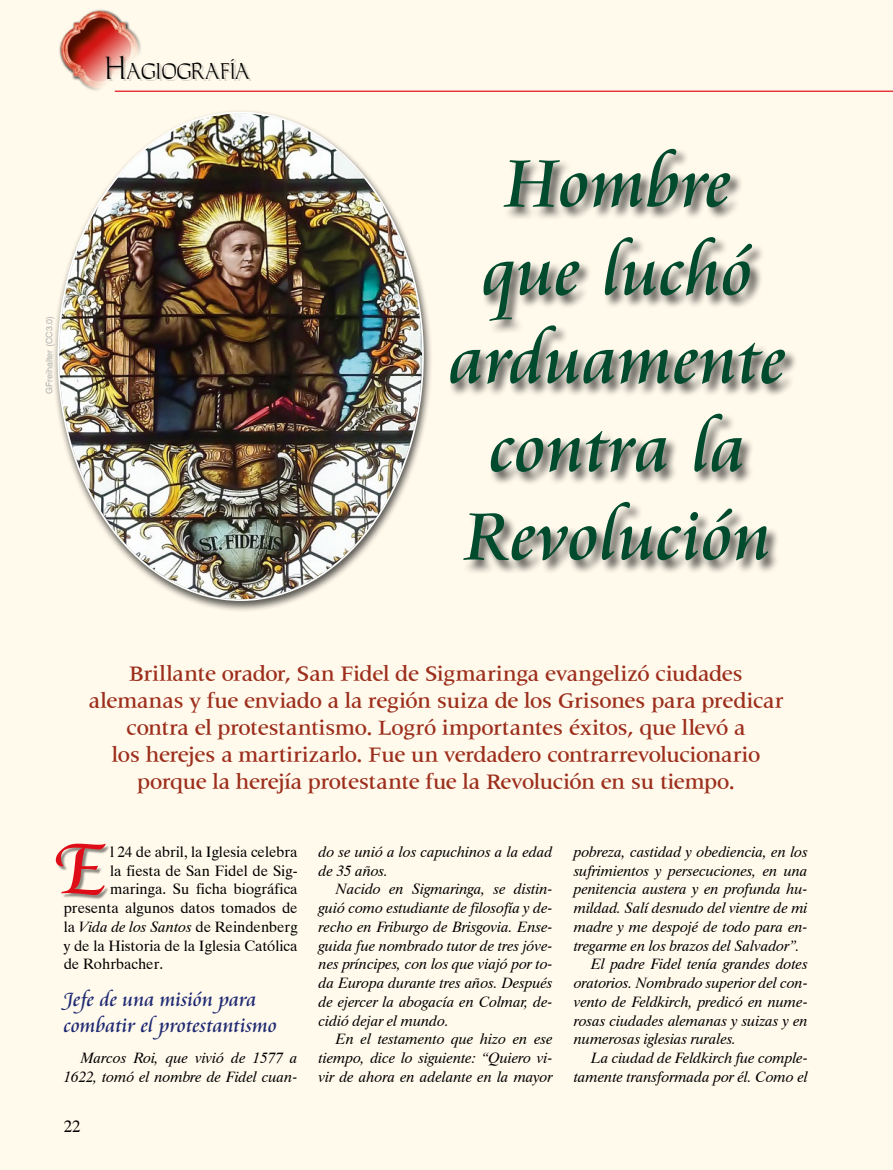
<style>
.page{position:relative;width:893px;height:1170px;background:#fff}
.page>*{position:absolute;margin:0;border:0;box-sizing:border-box;transform-origin:0 0}
.t1{font:78px "Cataneo Especial";color:#df0d17}
.t2{font:73.5px/88.2px "Cataneo BT";color:#004b2d;text-align:center}
.t3{font:500 22.5px/27px "Latin 725 BT";letter-spacing:-.01em;color:#9d2e1c;text-align:center}
.t4{font:21px/25.2px "Cataneo Especial";letter-spacing:-.005em;color:#202b73}
.t5{font:21px "Carleton Normal";color:#000;scale:.8 1}
.t6{font:16.5px "Dutch 801 BT";color:#000}
.t7{font:italic 15px/18.8px "Dutch 801 BT";color:#000;text-align:justify}
.t8{font:15px "Dutch 801 BT";color:#000}
.t9{font:9px "Swiss 721 BT";color:#b3b2b2}
.s1{font-size:30px}
.s2{font-style:italic}
</style>
<div class="page">
<div style="left:0;top:0;width:893px;height:1169px;background:#fffaec"></div>
<hr style="left:115px;top:91px;width:778px;height:1px;background:#df0d17">
<img style="left:59px;top:9px;width:92px;height:83px">
<div style="left:108px;top:58px;width:144px;height:23px;background:#000;opacity:.15"></div>
<div style="left:57px;top:844px;width:53px;height:56px;background:#000;opacity:.45"></div>
<div style="left:52px;top:109px;width:381px;height:503px;background:#000;opacity:.65"></div>
<img style="left:59px;top:113px;width:363px;height:486px">
<div style="left:449px;top:147px;width:350px;height:427px;background:#000;opacity:.69"></div>
<h3 class="t5" style="left:104px;top:58px;width:183px"><span class="s1">H</span>AGIOGRAFÍA</h3>
<p class="t9" style="left:43px;top:394px;width:80px;rotate:-90deg">GFreihalter (CC3.0)</p>
<h2 class="t2" style="left:449px;top:141px;width:338px">Hombre que luchó arduamente contra la<br>Revolución</h2>
<p class="t3" style="left:89px;top:660px;width:696px">Brillante orador, San Fidel de Sigmaringa evangelizó ciudades alemanas y fue enviado a la región suiza de los Grisones para predicar contra el protestantismo. Logró importantes éxitos, que llevó a<br>los herejes a martirizarlo. Fue un verdadero contrarrevolucionario porque la herejía protestante fue la Revolución en su tiempo.</p>
<h1 class="t1" style="left:54px;top:820px;width:54px">E</h1>
<p class="t8" style="left:110px;top:842px;width:189px">l 24 de abril, la Iglesia celebra</p>
<p class="t8" style="left:110px;top:861px;width:189px">la fiesta de San Fidel de Sig-</p>
<p class="t8" style="left:110px;top:879px;width:189px">maringa. Su ficha biográfica</p>
<p class="t8" style="left:64px;top:898px;width:235px">presenta algunos datos tomados de</p>
<p class="t8" style="left:64px;top:917px;width:235px">la <span class="s2">Vida de los Santos</span> de Reindenberg</p>
<p class="t8" style="left:64px;top:936px;width:235px">y de la Historia de la Iglesia Católica</p>
<p class="t8" style="left:64px;top:954px;width:101px">de Rohrbacher.</p>
<h3 class="t4" style="left:64px;top:988px;width:215px">Jefe de una misión para combatir el protestantismo</h3>
<p class="t7" style="left:64px;top:1048px;width:235px;text-align:right">Marcos Roi, que vivió de 1577 a<br>1622, tomó el nombre de Fidel cuan-</p>
<p class="t6" style="left:64px;top:1116px;width:18px">22</p>
<p class="t7" style="left:319px;top:841px;width:235px">do se unió a los capuchinos a la edad de 35 años.</p>
<p class="t7" style="left:319px;top:879px;width:235px;text-indent:17px">Nacido en Sigmaringa, se distin&shy;guió como estudiante de filosofía y de&shy;recho en Friburgo de Brisgovia. Ense&shy;guida fue nombrado tutor de tres jóve&shy;nes príncipes, con los que viajó por to&shy;da Europa durante tres años. Después de ejercer la abogacía en Colmar, de&shy;cidió dejar el mundo.</p>
<p class="t7" style="left:319px;top:1029px;width:235px;text-indent:17px">En el testamento que hizo en ese tiempo, dice lo siguiente: “Quiero vi&shy;vir de ahora en adelante en la mayor</p>
<p class="t7" style="left:574px;top:841px;width:235px">pobreza, castidad y obediencia, en los</p>
<p class="t7" style="left:574px;top:860px;width:235px">sufrimientos y persecuciones, en una</p>
<p class="t7" style="left:574px;top:879px;width:235px">penitencia austera y en profunda hu-</p>
<p class="t7" style="left:574px;top:898px;width:235px">mildad. Salí desnudo del vientre de mi</p>
<p class="t7" style="left:574px;top:916px;width:235px">madre y me despojé de todo para en-</p>
<p class="t7" style="left:574px;top:935px;width:227px">tregarme en los brazos del Salvador”.</p>
<p class="t7" style="left:591px;top:954px;width:218px">El padre Fidel tenía grandes dotes</p>
<p class="t7" style="left:574px;top:973px;width:235px">oratorios. Nombrado superior del con-</p>
<p class="t7" style="left:574px;top:991px;width:235px">vento de Feldkirch, predicó en nume-</p>
<p class="t7" style="left:574px;top:1010px;width:235px">rosas ciudades alemanas y suizas y en</p>
<p class="t7" style="left:574px;top:1029px;width:164px">numerosas iglesias rurales.</p>
<p class="t7" style="left:591px;top:1048px;width:218px">La ciudad de Feldkirch fue comple-</p>
<p class="t7" style="left:574px;top:1066px;width:235px">tamente transformada por él. Como el</p>
</div>
